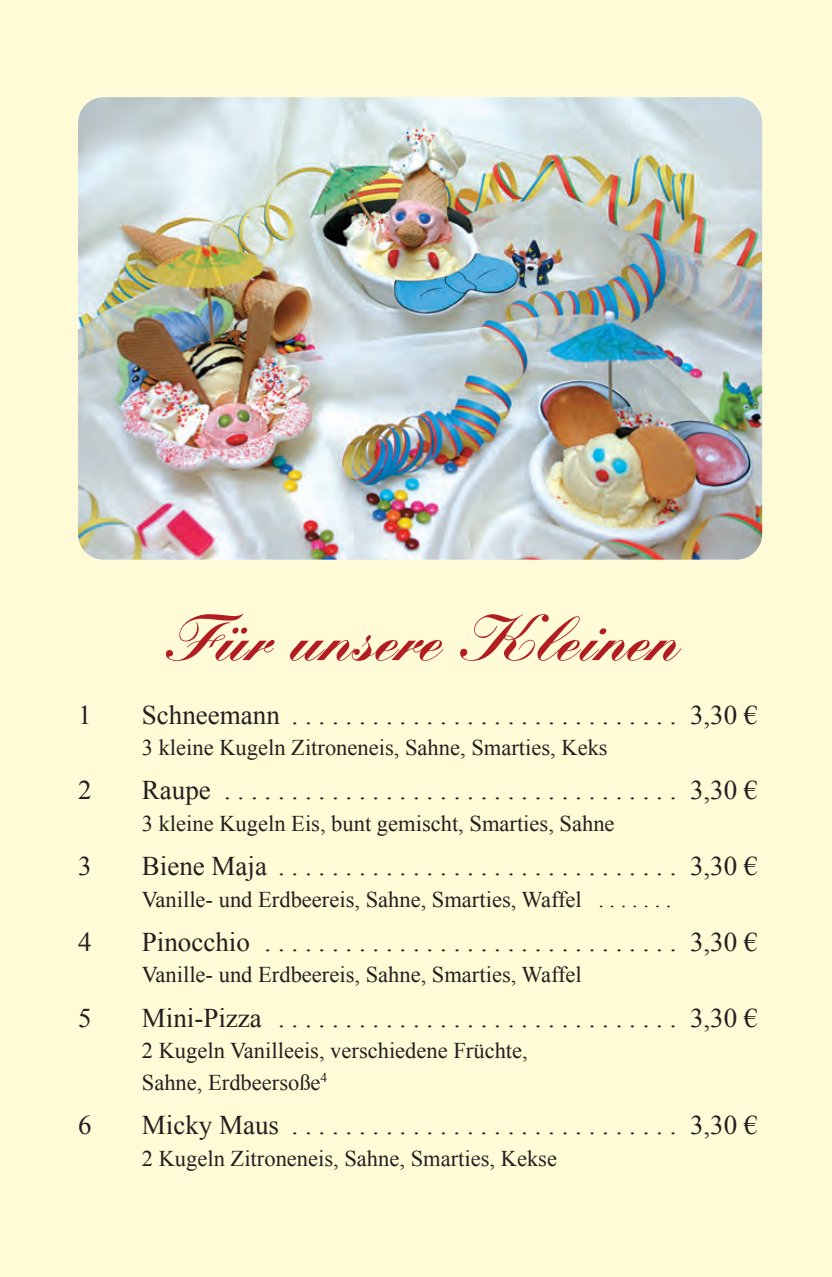
<style>
.page{position:relative;width:832px;height:1277px;background:#fff}
.page>*{position:absolute;margin:0;border:0;box-sizing:border-box;transform-origin:0 0}
.t1{font:900 63px "Kuenstler Script";color:#b21d22}
.t2{font:27px "Times New Roman";color:#231f20}
.t3{font:22.5px/31.5px "Times New Roman";color:#231f20}
</style>
<div class="page">
<div style="left:0;top:0;width:831px;height:1276px;background:#fffbd6"></div>
<img style="left:78px;top:97px;width:684px;height:462px;border-radius:26px">
<h1 class="t1" style="left:166px;top:598px;width:514px">Für unsere Kleinen</h1>
<p class="t2" style="left:78px;top:696px;width:15px">1</p>
<p class="t2" style="left:142px;top:696px;width:617px">Schneemann . . . . . . . . . . . . . . . . . . . . . . . . . . . . . 3,30 €</p>
<p class="t3" style="left:142px;top:731px;width:467px">3 kleine Kugeln Zitroneneis, Sahne, Smarties, Keks</p>
<p class="t2" style="left:78px;top:772px;width:15px">2</p>
<p class="t2" style="left:142px;top:772px;width:617px">Raupe . . . . . . . . . . . . . . . . . . . . . . . . . . . . . . . . . . 3,30 €</p>
<p class="t3" style="left:142px;top:807px;width:474px">3 kleine Kugeln Eis, bunt gemischt, Smarties, Sahne</p>
<p class="t2" style="left:78px;top:847px;width:15px">3</p>
<p class="t2" style="left:142px;top:847px;width:617px">Biene Maja . . . . . . . . . . . . . . . . . . . . . . . . . . . . . . 3,30 €</p>
<p class="t3" style="left:142px;top:882px;width:531px">Vanille- und Erdbeereis, Sahne, Smarties, Waffel . . . . . . .</p>
<p class="t2" style="left:78px;top:923px;width:15px">4</p>
<p class="t2" style="left:142px;top:923px;width:617px">Pinocchio . . . . . . . . . . . . . . . . . . . . . . . . . . . . . . . 3,30 €</p>
<p class="t3" style="left:142px;top:958px;width:441px">Vanille- und Erdbeereis, Sahne, Smarties, Waffel</p>
<p class="t2" style="left:78px;top:999px;width:15px">5</p>
<p class="t2" style="left:142px;top:999px;width:617px">Mini-Pizza . . . . . . . . . . . . . . . . . . . . . . . . . . . . . . 3,30 €</p>
<p class="t3" style="left:142px;top:1034px;width:387px">2 Kugeln Vanilleeis, verschiedene Früchte,<br>Sahne, Erdbeersoße<sup>4</sup></p>
<p class="t2" style="left:78px;top:1106px;width:15px">6</p>
<p class="t2" style="left:142px;top:1106px;width:617px">Micky Maus . . . . . . . . . . . . . . . . . . . . . . . . . . . . . 3,30 €</p>
<p class="t3" style="left:142px;top:1141px;width:416px">2 Kugeln Zitroneneis, Sahne, Smarties, Kekse</p>
</div>
